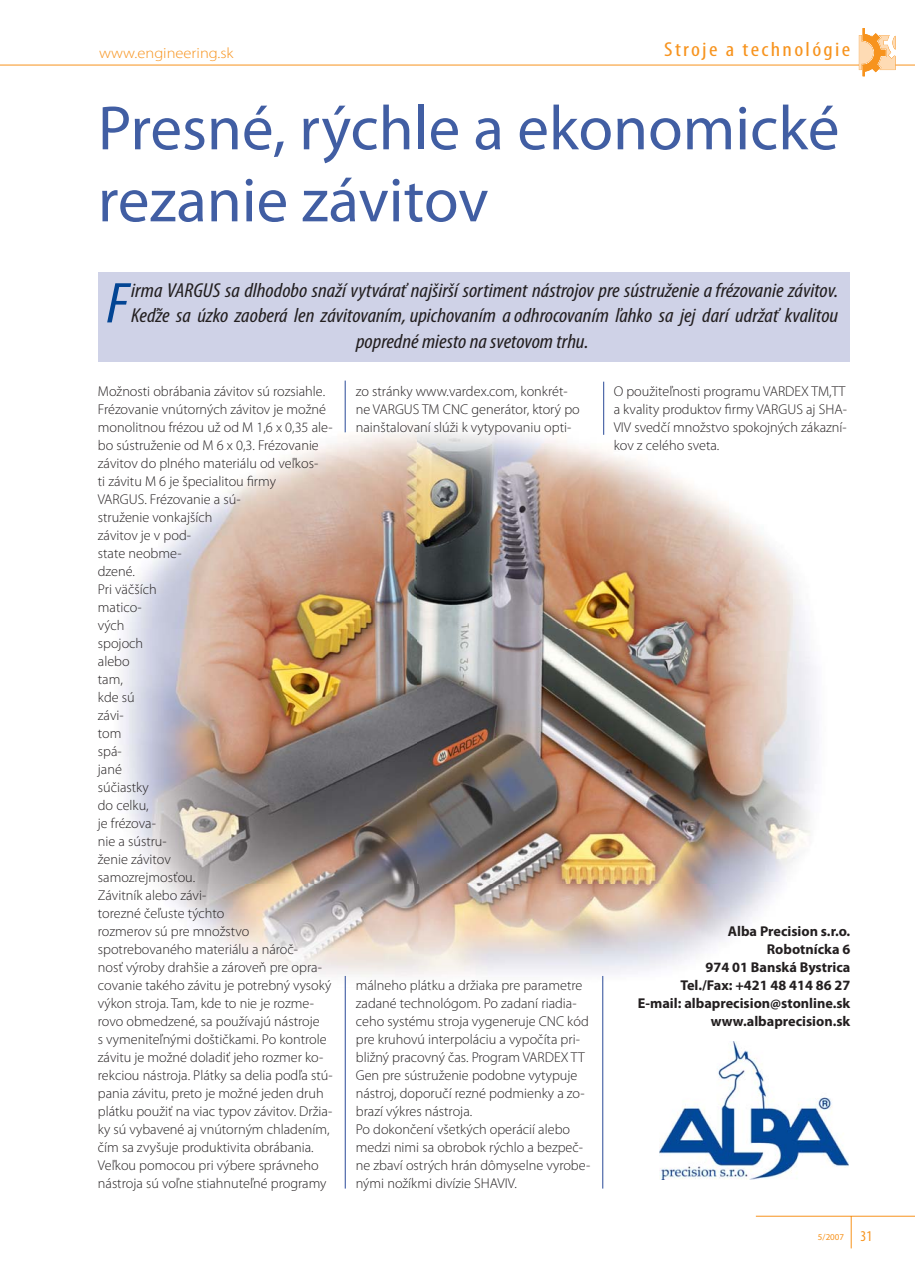
<style>
.page{position:relative;width:915px;height:1263px;background:#fff}
.page>*{position:absolute;margin:0;border:0;box-sizing:border-box;transform-origin:0 0}
.t1{font:63px/72px "Myriad Pro";color:#415ea3}
.t2{font:italic condensed 58.05px "Myriad Pro";color:#034594;scale:1.1 1}
.t3{font:italic condensed 20.25px "Myriad Pro";color:#231f20;scale:1.1 1}
.t4{font:condensed 20.25px "Myriad Pro";letter-spacing:.1em;color:#f7931d;scale:1.15 1}
.t5{font:300 15px "Myriad Pro";color:#f7931d;scale:1.1 1}
.t6{font:300 14.25px/18px "Myriad Pro";color:#231f20}
.t7{font:700 14.25px/18px "Myriad Pro";color:#231f20;text-align:right}
.t8{font:9px "Myriad Pro";color:#f7931d}
.s1{font-stretch:condensed;font-size:15px}
</style>
<div class="page">
<img style="left:120px;top:380px;width:697px;height:607px">
<hr style="left:0;top:65px;width:914px;height:1px;background:#f7931d">
<hr style="left:755px;top:1216px;width:159px;height:1px;background:#f7931d">
<hr style="left:850px;top:1216px;width:1px;height:32px;background:#f7931d">
<svg style="left:858px;top:28px;width:37px;height:48px"></svg>
<div style="left:98px;top:272px;width:751px;height:89px;background:#cfd2e7"></div>
<hr style="left:344px;top:381px;width:1px;height:51px;background:#415ea3">
<hr style="left:603px;top:382px;width:1px;height:53px;background:#415ea3">
<img style="left:659px;top:1041px;width:189px;height:138px">
<hr style="left:602px;top:976px;width:1px;height:212px;background:#415ea3">
<hr style="left:344px;top:976px;width:2px;height:212px;background:#415ea3">
<p class="t5" style="left:99px;top:47px;width:124px">www.engineering.sk</p>
<h3 class="t4" style="left:664px;top:41px;width:163px">Stroje a technológie</h3>
<h1 class="t1" style="left:98px;top:99px;width:742px">Presné, rýchle a ekonomické rezanie závitov</h1>
<h2 class="t2" style="left:106px;top:281px;width:21px">F</h2>
<h3 class="t3" style="left:131px;top:282px;width:644px">irma VARGUS sa dlhodobo snaží vytvárať najširší sortiment nástrojov pre sústruženie a frézovanie závitov.</h3>
<h3 class="t3" style="left:131px;top:308px;width:644px">Keďže sa úzko zaoberá len závitovaním, upichovaním a odhrocovaním ľahko sa jej darí udržať kvalitou</h3>
<h3 class="t3" style="left:356px;top:333px;width:213px">popredné miesto na svetovom trhu.</h3>
<p class="t6" style="left:98px;top:384px;width:236px">Možnosti obrábania závitov sú rozsiahle.<br>Frézovanie vnútorných závitov je možné monolitnou frézou už od M 1,6 x 0,35 ale&shy;bo sústruženie od M 6 x 0,3. Frézovanie závitov do plného materiálu od veľkos-<br>ti závitu M 6 je špecialitou firmy<br>VARGUS. Frézovanie a sú-<br>struženie vonkajších<br>závitov je v pod-<br>state neobme-<br>dzené.<br>Pri väčších<br>matico-<br>vých<br>spojoch<br>alebo<br>tam,<br>kde sú<br>závi-<br>tom<br>spá-<br>jané<br>súčiastky<br>do celku,<br>je frézova-<br>nie a sústru-<br>ženie závitov<br>samozrejmosťou.<br>Závitník alebo závi-<br>torezné čeľuste týchto<br>rozmerov sú pre množstvo spotrebovaného materiálu a nároč-<br>nosť výroby drahšie a zároveň pre opra&shy;covanie takého závitu je potrebný vysoký výkon stroja. Tam, kde to nie je rozme&shy;rovo obmedzené, sa používajú nástroje<br>s vymeniteľnými doštičkami. Po kontrole závitu je možné doladiť jeho rozmer ko&shy;rekciou nástroja. Plátky sa delia podľa stú&shy;pania závitu, preto je možné jeden druh plátku použiť na viac typov závitov. Držia&shy;ky sú vybavené aj vnútorným chladením, čím sa zvyšuje produktivita obrábania.<br>Veľkou pomocou pri výbere správneho nástroja sú voľne stiahnuteľné programy</p>
<p class="t6" style="left:355px;top:384px;width:225px">zo stránky www.vardex.com, konkrét&shy;ne VARGUS TM CNC generátor, ktorý po nainštalovaní slúži k vytypovaniu opti-</p>
<p class="t6" style="left:355px;top:978px;width:236px">málneho plátku a držiaka pre parametre zadané technológom. Po zadaní riadia&shy;ceho systému stroja vygeneruje CNC kód pre kruhovú interpoláciu a vypočíta pri&shy;bližný pracovný čas. Program VARDEX TT Gen pre sústruženie podobne vytypuje nástroj, doporučí rezné podmienky a zo&shy;brazí výkres nástroja.<br>Po dokončení všetkých operácií alebo medzi nimi sa obrobok rýchlo a bezpeč&shy;ne zbaví ostrých hrán dômyselne vyrobe&shy;nými nožíkmi divízie SHAVIV.</p>
<p class="t6" style="left:613px;top:384px;width:235px;text-align:justify">O použiteľnosti programu VARDEX TM,TT a kvality produktov firmy VARGUS aj SHA-VIV svedčí množstvo spokojných zákazní&shy;kov z celého sveta.</p>
<p class="t7" style="left:637px;top:924px;width:214px">Alba Precision s.r.o.<br>Robotnícka 6<br>974 01 Banská Bystrica<br>Tel./Fax: +421 48 414 86 27<br>E-mail: albaprecision@stonline.sk www.albaprecision.sk</p>
<p class="t8" style="left:817px;top:1234px;width:56px">5/2007 <span class="s1">31</span></p>
</div>
